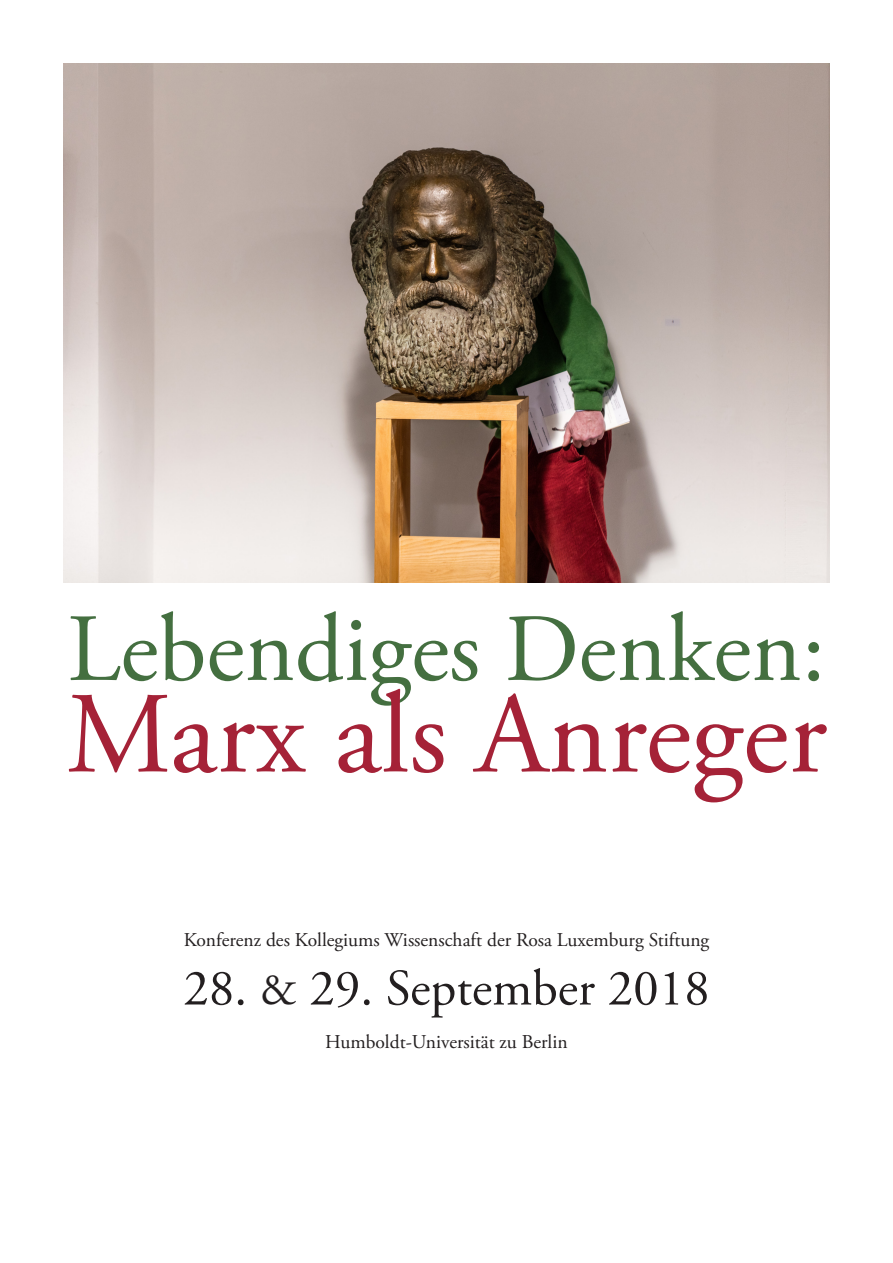
<style>
.page{position:relative;width:893px;height:1263px;background:#fff}
.page>*{position:absolute;margin:0;border:0;box-sizing:border-box;transform-origin:0 0}
.t1{font:115.5px "Adobe Garamond Pro";color:#a52237}
.t2{font:96px "Adobe Garamond Pro";color:#446f40}
.t3{font:51px "Adobe Garamond Pro";color:#231f20}
.t4{font:19.5px "Adobe Garamond Pro";color:#231f20}
.s1{font-size:45px}
</style>
<div class="page">
<img style="left:64px;top:64px;width:765px;height:518px">
<p class="t2" style="left:67px;top:592px;width:760px">Lebendiges Denken:</p>
<p class="t1" style="left:66px;top:665px;width:762px">Marx als Anreger</p>
<p class="t4" style="left:184px;top:928px;width:527px">Konferenz des Kollegiums Wissenschaft der Rosa Luxemburg Stiftung</p>
<p class="t3" style="left:183px;top:958px;width:528px">28. <span class="s1">&amp;</span> 29. September 2018</p>
<p class="t4" style="left:325px;top:1030px;width:244px">Humboldt-Universität zu Berlin</p>
</div>
